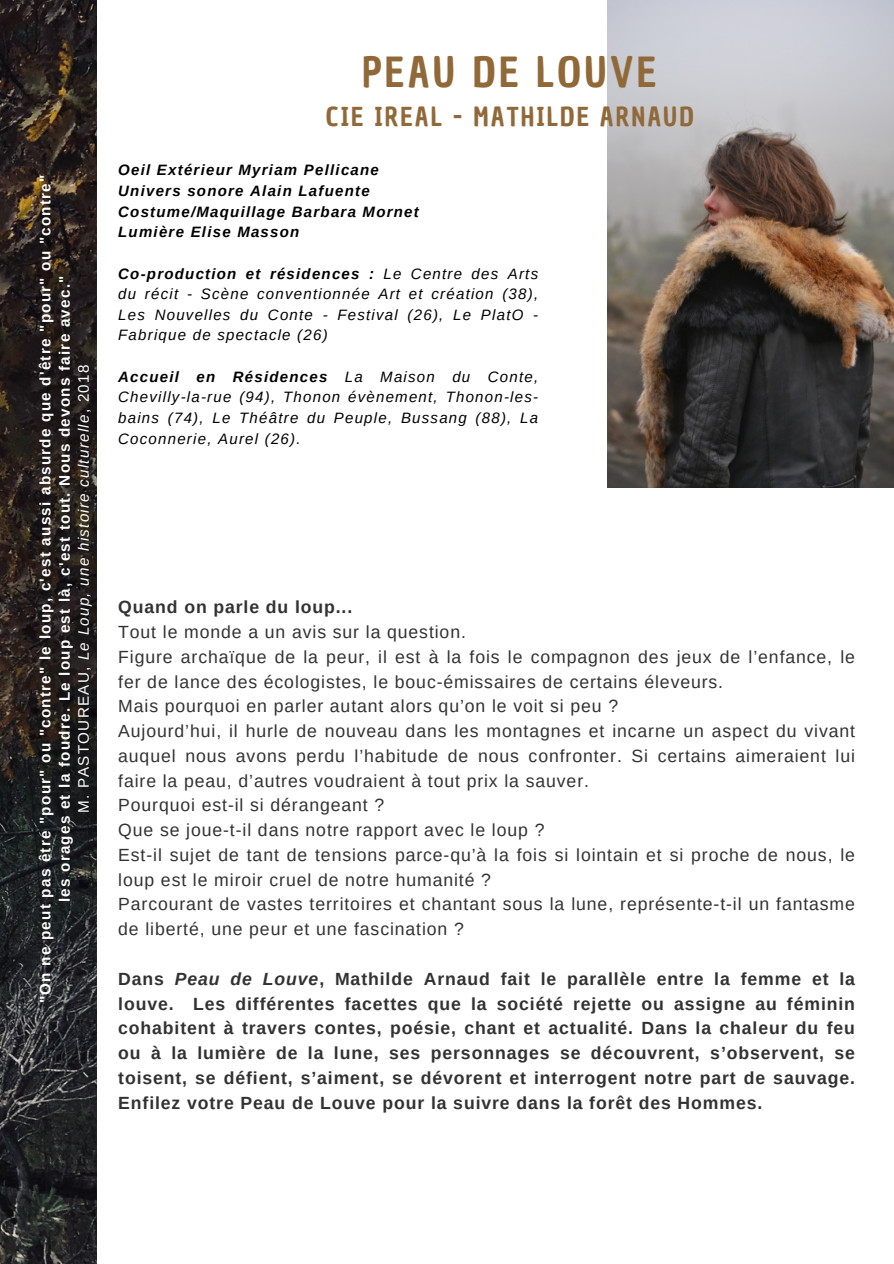
<style>
.page{position:relative;width:894px;height:1264px;background:#fff}
.page>*{position:absolute;margin:0;border:0;box-sizing:border-box;transform-origin:0 0}
.t1{font:40.5px "Chau Philomene One";letter-spacing:.08em;color:#916939}
.t2{font:25.5px "Chau Philomene One";letter-spacing:.08em;color:#916939}
.t3{font:17.7px/24.8px "Arimo";letter-spacing:.05em;color:#323232}
.t4{font:700 17.7px/24.8px "Arimo";letter-spacing:.05em;color:#323232;text-align:justify}
.t5{font:700 15.15px/19.2px "Arimo";letter-spacing:.085em;color:#fff;text-align:center}
.t6{font:italic 15.15px "Arimo";letter-spacing:.08em;color:#fff}
.t7{font:italic 15px/20.7px "Arimo";letter-spacing:.08em;color:#000;text-align:justify}
.t8{font:italic 700 15px/20.7px "Arimo";letter-spacing:.08em;color:#000}
.s1{font-style:normal}
.s2{font-weight:700}
.s3{font-style:italic}
</style>
<div class="page">
<img style="left:0;top:0;width:97px;height:1263px">
<img style="left:607px;top:0;width:285px;height:487px">
<p class="t5" style="left:36px;top:1003px;width:830px;rotate:-90deg">"On ne peut pas être "pour" ou "contre" le loup, c'est aussi absurde que d'être "pour" ou "contre" les orages et la foudre. Le loup est là, c'est tout. Nous devons faire avec."</p>
<h3 class="t6" style="left:75px;top:813px;width:450px;rotate:-90deg"><span class="s1">M. PASTOUREAU,</span> Le Loup, une histoire culturelle<span class="s1">, 2018</span></h3>
<p class="t1" style="left:362px;top:46px;width:295px">PEAU DE LOUVE</p>
<p class="t2" style="left:326px;top:99px;width:369px">CIE IREAL - MATHILDE ARNAUD</p>
<p class="t8" style="left:118px;top:160px;width:302px">Oeil Extérieur Myriam Pellicane<br>Univers sonore Alain Lafuente<br>Costume/Maquillage Barbara Mornet<br>Lumière Elise Masson</p>
<p class="t7" style="left:118px;top:263px;width:421px"><span class="s2">Co-production et résidences :</span> Le Centre des Arts du récit - Scène conventionnée Art et création (38), Les Nouvelles du Conte - Festival (26), Le PlatO - Fabrique de spectacle (26)</p>
<p class="t7" style="left:118px;top:366px;width:421px"><span class="s2">Accueil en Résidences</span> La Maison du Conte, Chevilly-la-rue (94), Thonon évènement, Thonon-les&shy;bains (74), Le Théâtre du Peuple, Bussang (88), La Coconnerie, Aurel (26).</p>
<h1 class="t3" style="left:118px;top:594px;width:738px"><span class="s2">Quand on parle du loup...<br></span>Tout le monde a un avis sur la question.<br>Figure archaïque de la peur, il est à la fois le compagnon des jeux de l’enfance, le fer de lance des écologistes, le bouc-émissaires de certains éleveurs.<br>Mais pourquoi en parler autant alors qu’on le voit si peu ?<br>Aujourd’hui, il hurle de nouveau dans les montagnes et incarne un aspect du vivant auquel nous avons perdu l’habitude de nous confronter. Si certains aimeraient lui faire la peau, d’autres voudraient à tout prix la sauver.<br>Pourquoi est-il si dérangeant ?<br>Que se joue-t-il dans notre rapport avec le loup ?<br>Est-il sujet de tant de tensions parce-qu’à la fois si lointain et si proche de nous, le loup est le miroir cruel de notre humanité ?<br>Parcourant de vastes territoires et chantant sous la lune, représente-t-il un fantasme de liberté, une peur et une fascination ?</h1>
<h4 class="t4" style="left:118px;top:966px;width:738px">Dans <span class="s3">Peau de Louve</span>, Mathilde Arnaud fait le parallèle entre la femme et la louve. Les différentes facettes que la société rejette ou assigne au féminin cohabitent à travers contes, poésie, chant et actualité. Dans la chaleur du feu ou à la lumière de la lune, ses personnages se découvrent, s’observent, se toisent, se défient, s’aiment, se dévorent et interrogent notre part de sauvage.<br>Enfilez votre Peau de Louve pour la suivre dans la forêt des Hommes.</h4>
</div>
